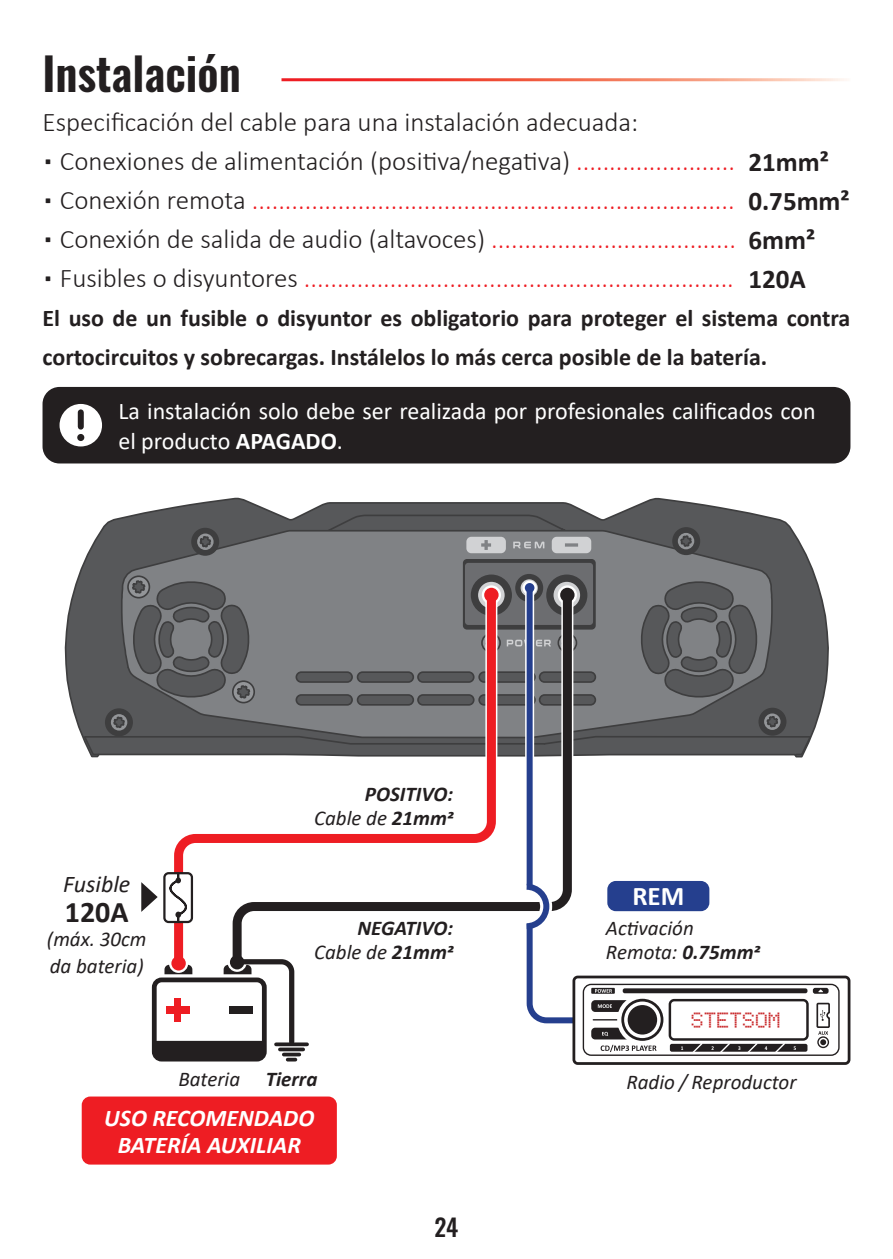
<style>
.page{position:relative;width:893px;height:1259px;background:#fff}
.page>*{position:absolute;margin:0;border:0;box-sizing:border-box;transform-origin:0 0}
.t1{font:600 45px "Oswald";color:#231f20}
.t2{font:700 30px "Calibri";color:#231f20}
.t3{font:300 27px "Calibri";color:#ee1d23}
.t4{font:300 27px "Calibri";color:#231f20}
.t5{font:700 27px "Calibri";color:#231f20}
.t6{font:700 27px "Calibri";color:#fff}
.t7{font:700 24px/39px "Calibri";color:#231f20}
.t8{font:24px/30px "Calibri";color:#fff}
.t9{font:italic 700 24px "Calibri";color:#fff}
.t10{font:italic 24px "Calibri";color:#231f20}
.t11{font:500 24px "Oswald";color:#231f20}
.t12{font:italic 21px/27px "Calibri";color:#231f20}
.t13{font:italic 700 21px "Calibri";color:#231f20}
.t14{font:17.7px "LCD Dot";color:#c92b2d}
.s1{color:#ee1d23}
.s2{color:#231f20}
.s3{font-weight:700}
</style>
<div class="page">
<svg style="left:64px;top:497px;width:765px;height:261px"></svg>
<svg style="left:82px;top:514px;width:485px;height:242px;background:#5f6062"></svg>
<svg style="left:120px;top:529px;width:654px;height:210px;background:#717375"></svg>
<div style="left:673px;top:528px;width:26px;height:26px;background:#3e3e3f;border-radius:50%"></div>
<div style="left:672px;top:527px;width:28px;height:28px;border:2px solid #3e3e3f;border-radius:50%"></div>
<div style="left:676px;top:531px;width:20px;height:20px;border:2px solid #3e3e3f;border-radius:50%"></div>
<svg style="left:679px;top:534px;width:14px;height:14px"></svg>
<div style="left:759px;top:708px;width:27px;height:27px;background:#3e3e3f;border-radius:50%"></div>
<div style="left:758px;top:707px;width:28px;height:28px;border:2px solid #3e3e3f;border-radius:50%"></div>
<div style="left:762px;top:712px;width:20px;height:19px;border:2px solid #3e3e3f;border-radius:50%"></div>
<svg style="left:765px;top:715px;width:14px;height:13px"></svg>
<div style="left:192px;top:528px;width:26px;height:27px;background:#3e3e3f;border-radius:50%"></div>
<div style="left:191px;top:528px;width:28px;height:28px;border:2px solid #3e3e3f;border-radius:50%"></div>
<div style="left:195px;top:532px;width:20px;height:19px;border:2px solid #3e3e3f;border-radius:50%"></div>
<svg style="left:198px;top:535px;width:14px;height:13px"></svg>
<div style="left:106px;top:709px;width:26px;height:26px;background:#3e3e3f;border-radius:50%"></div>
<div style="left:105px;top:708px;width:28px;height:28px;border:2px solid #3e3e3f;border-radius:50%"></div>
<div style="left:109px;top:712px;width:20px;height:20px;border:2px solid #3e3e3f;border-radius:50%"></div>
<svg style="left:112px;top:715px;width:14px;height:14px"></svg>
<div style="left:540px;top:672px;width:55px;height:10px;background:#57585a;border-radius:5px"></div>
<div style="left:539px;top:671px;width:57px;height:12px;border:2px solid #3e3e3f;border-radius:5px"></div>
<div style="left:540px;top:695px;width:55px;height:10px;background:#57585a;border-radius:5px"></div>
<div style="left:539px;top:694px;width:57px;height:11px;border:2px solid #3e3e3f;border-radius:5px"></div>
<svg style="left:579px;top:735px;width:234px;height:21px;background:#5a5a5c"></svg>
<svg style="left:128px;top:576px;width:21px;height:21px"></svg>
<div style="left:127px;top:575px;width:23px;height:23px;border:2px solid #3e3e3f;border-radius:50%"></div>
<div style="left:463px;top:559px;width:133px;height:70px;border:2px solid #3e3e3f;border-radius:3px"></div>
<div style="left:465px;top:563px;width:128px;height:62px;background:#6c6d70;border-radius:3px"></div>
<svg style="left:472px;top:575px;width:39px;height:40px"></svg>
<div style="left:471px;top:574px;width:41px;height:42px;border:2px solid #3e3e3f;border-radius:50%"></div>
<div style="left:476px;top:580px;width:30px;height:30px;border:2px solid #3e3e3f;border-radius:50%"></div>
<svg style="left:547px;top:575px;width:40px;height:40px"></svg>
<div style="left:546px;top:574px;width:41px;height:42px;border:2px solid #3e3e3f;border-radius:50%"></div>
<div style="left:552px;top:580px;width:30px;height:30px;border:2px solid #3e3e3f;border-radius:50%"></div>
<div style="left:516px;top:575px;width:26px;height:26px;background:#3e3e3f;border-radius:50%"></div>
<div style="left:515px;top:574px;width:28px;height:28px;border:2px solid #3e3e3f;border-radius:50%"></div>
<div style="left:519px;top:578px;width:20px;height:20px;border:2px solid #3e3e3f;border-radius:50%"></div>
<svg style="left:466px;top:537px;width:40px;height:16px"></svg>
<svg style="left:513px;top:541px;width:31px;height:7px"></svg>
<svg style="left:552px;top:537px;width:39px;height:16px"></svg>
<svg style="left:128px;top:579px;width:123px;height:120px;background:#646567"></svg>
<svg style="left:640px;top:580px;width:118px;height:118px;background:#646568"></svg>
<div style="left:43px;top:387px;width:807px;height:76px;background:#231f20;border-radius:17px"></div>
<div style="left:60px;top:404px;width:42px;height:42px;background:#fff;border-radius:50%"></div>
<div style="left:78px;top:412px;width:6px;height:15px;background:#231f20"></div>
<div style="left:77px;top:434px;width:7px;height:7px;background:#231f20;border-radius:50%"></div>
<svg style="left:558px;top:585px;width:19px;height:19px"></svg>
<div style="left:607px;top:881px;width:102px;height:30px;background:#253f8e;border-radius:9px"></div>
<div style="left:82px;top:1096px;width:255px;height:68px;background:#ee1d23;border-radius:9px"></div>
<svg style="left:170px;top:586px;width:58px;height:370px"></svg>
<svg style="left:228px;top:586px;width:348px;height:370px"></svg>
<div style="left:560px;top:588px;width:15px;height:14px;background:#231f20;border-radius:50%"></div>
<div style="left:230px;top:955px;width:14px;height:14px;background:#231f20;border-radius:50%"></div>
<div style="left:164px;top:873px;width:28px;height:49px;background:#fff;border-radius:4px"></div>
<div style="left:163px;top:872px;width:30px;height:51px;border:2px solid #231f20;border-radius:4px"></div>
<svg style="left:168px;top:872px;width:20px;height:51px"></svg>
<svg style="left:141px;top:882px;width:17px;height:30px"></svg>
<svg style="left:154px;top:956px;width:143px;height:105px"></svg>
<svg style="left:284px;top:1052px;width:15px;height:4px"></svg>
<svg style="left:280px;top:1047px;width:23px;height:4px"></svg>
<svg style="left:276px;top:1042px;width:31px;height:4px"></svg>
<div style="left:525px;top:588px;width:9px;height:296px;background:#b1bad6"></div>
<svg style="left:522px;top:580px;width:15px;height:15px"></svg>
<div style="left:527px;top:588px;width:6px;height:296px;background:#253f8e"></div>
<div style="left:525px;top:583px;width:9px;height:9px;background:#253f8e;border-radius:50%"></div>
<div style="left:572px;top:975px;width:278px;height:90px;border:3px solid #231f20;border-radius:4px"></div>
<div style="left:583px;top:983px;width:257px;height:73px;border:1px solid #231f20;border-radius:8px"></div>
<div style="left:669px;top:999px;width:140px;height:41px;border:2px solid #231f20;border-radius:4px"></div>
<svg style="left:601px;top:1044px;width:55px;height:8px"></svg>
<svg style="left:816px;top:1002px;width:14px;height:46px"></svg>
<svg style="left:591px;top:1000px;width:40px;height:12px"></svg>
<div style="left:591px;top:1027px;width:40px;height:12px;background:#231f20;border-radius:4px"></div>
<hr style="left:593px;top:1019px;width:30px;height:1px;background:#231f20">
<svg style="left:619px;top:996px;width:47px;height:47px"></svg>
<div style="left:617px;top:994px;width:51px;height:51px;border:3px solid #fff;border-radius:50%"></div>
<svg style="left:623px;top:1000px;width:39px;height:39px"></svg>
<div style="left:621px;top:998px;width:42px;height:43px;border:3px solid #231f20;border-radius:50%"></div>
<div style="left:628px;top:1005px;width:29px;height:29px;background:#231f20;border-radius:50%"></div>
<svg style="left:602px;top:1032px;width:6px;height:4px"></svg>
<svg style="left:620px;top:985px;width:190px;height:11px"></svg>
<svg style="left:813px;top:988px;width:16px;height:5px"></svg>
<div style="left:591px;top:988px;width:24px;height:5px;background:#231f20"></div>
<svg style="left:515px;top:875px;width:97px;height:151px"></svg>
<div style="left:670px;top:1044px;width:137px;height:7px;background:#231f20;border-radius:2px"></div>
<svg style="left:691px;top:1043px;width:96px;height:9px"></svg>
<p class="t1" style="left:43px;top:42px;width:200px">Instalación</p>
<p class="t4" style="left:43px;top:105px;width:597px">Especificación del cable para una instalación adecuada:</p>
<p class="t4" style="left:43px;top:144px;width:694px">▪ Conexiones de alimentación (positiva/negativa) <span class="s1">........................</span></p>
<p class="t3" style="left:43px;top:183px;width:694px"><span class="s2">▪ Conexión remota</span> .........................................................................</p>
<p class="t3" style="left:43px;top:222px;width:695px"><span class="s2">▪ Conexión de salida de audio (altavoces)</span> .....................................</p>
<p class="t3" style="left:43px;top:261px;width:693px"><span class="s2">▪ Fusibles o disyuntores</span> .................................................................</p>
<p class="t7" style="left:43px;top:298px;width:809px">El uso de un fusible o disyuntor es obligatorio para proteger el sistema contra cortocircuitos y sobrecargas. Instálelos lo más cerca posible de la batería.</p>
<p class="t5" style="left:748px;top:143px;width:82px">21mm²</p>
<p class="t5" style="left:748px;top:182px;width:103px">0.75mm²</p>
<p class="t5" style="left:748px;top:221px;width:68px">6mm²</p>
<p class="t5" style="left:748px;top:260px;width:59px">120A</p>
<p class="t8" style="left:118px;top:396px;width:699px">La instalación solo debe ser realizada por profesionales calificados con el producto <span class="s3">APAGADO</span>.</p>
<p class="t10" style="left:63px;top:867px;width:69px">Fusible</p>
<p class="t2" style="left:65px;top:890px;width:65px">120A</p>
<p class="t12" style="left:47px;top:924px;width:101px">(máx. 30cm da bateria)</p>
<p class="t12" style="left:178px;top:1064px;width:63px">Bateria</p>
<p class="t13" style="left:365px;top:779px;width:90px">POSITIVO:</p>
<p class="t12" style="left:314px;top:803px;width:141px">Cable de <span class="s3">21mm2</span></p>
<p class="t13" style="left:357px;top:913px;width:97px">NEGATIVO:</p>
<p class="t12" style="left:314px;top:938px;width:141px">Cable de <span class="s3">21mm2</span></p>
<p class="t6" style="left:632px;top:877px;width:53px">REM</p>
<p class="t12" style="left:606px;top:915px;width:156px;line-height:24px">Activación<br>Remota: <span class="s3">0.75mm2</span></p>
<p class="t14" style="left:692px;top:1012px;width:91px">STETSOM</p>
<p class="t13" style="left:266px;top:1064px;width:53px">Tierra</p>
<p class="t12" style="left:626px;top:1067px;width:172px">Radio / Reproductor</p>
<p class="t9" style="left:104px;top:1101px;width:212px">USO RECOMENDADO</p>
<p class="t9" style="left:118px;top:1128px;width:185px">BATERÍA AUXILIAR</p>
<p class="t11" style="left:435px;top:1214px;width:25px">24</p>
</div>
